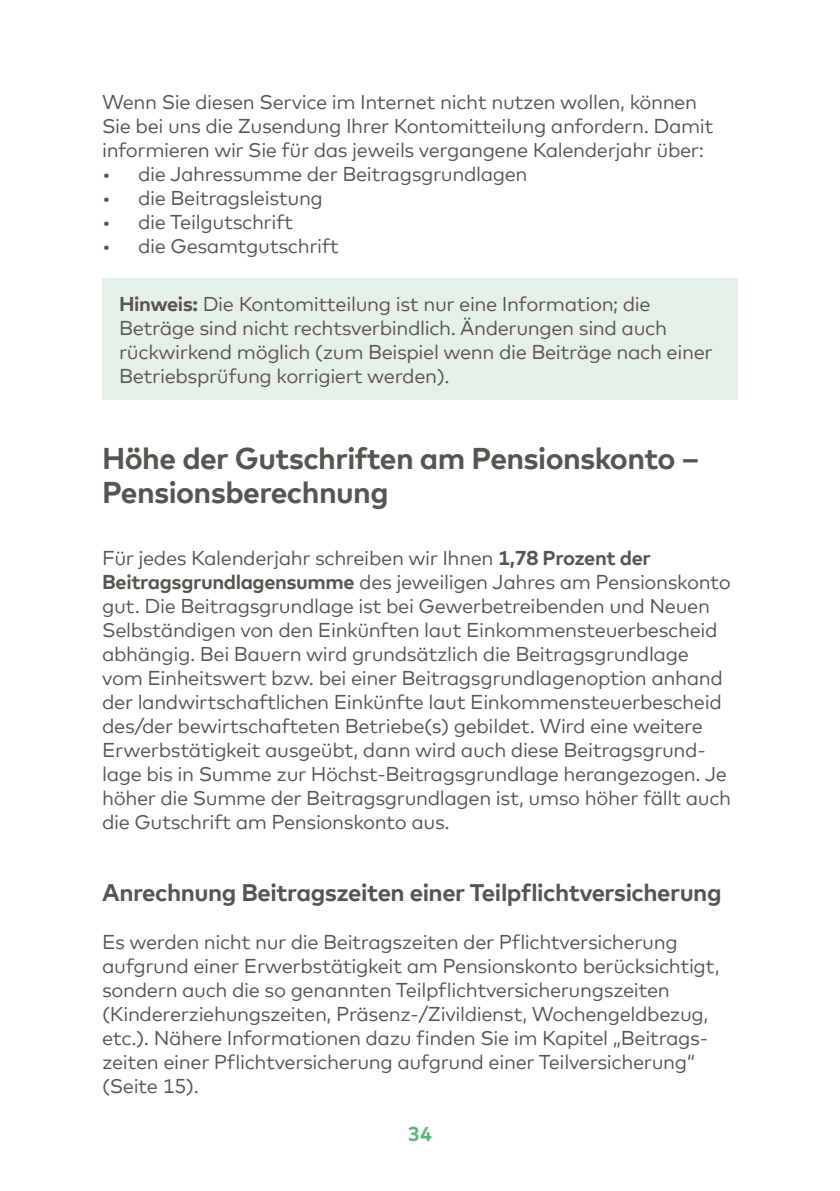
<style>
.page{position:relative;width:840px;height:1191px;background:#fff}
.page>*{position:absolute;margin:0;border:0;box-sizing:border-box;transform-origin:0 0}
.t1{font:700 30px/34px "Mark Offc Pro";letter-spacing:-.02em;color:#565650}
.t2{font:700 24px "Mark Offc Pro";letter-spacing:-.02em;color:#565650}
.t3{font:20px/24px "Mark Offc Pro";letter-spacing:-.02em;color:#565650}
.t4{font:700 20px "Mark Offc Pro";color:#5cb77a}
.s1{font-weight:700}
</style>
<div class="page">
<div style="left:102px;top:278px;width:635px;height:122px;background:#e5f1e6"></div>
<p class="t3" style="left:102px;top:88px;width:612px">Wenn Sie diesen Service im Internet nicht nutzen wollen, können<br>Sie bei uns die Zusendung Ihrer Kontomitteilung anfordern. Damit informieren wir Sie für das jeweils vergangene Kalenderjahr über:</p>
<p class="t3" style="left:102px;top:160px;width:426px">• die Jahressumme der Beitragsgrundlagen</p>
<p class="t3" style="left:102px;top:184px;width:222px">• die Beitragsleistung</p>
<p class="t3" style="left:102px;top:208px;width:192px">• die Teilgutschrift</p>
<p class="t3" style="left:102px;top:232px;width:238px">• die Gesamtgutschrift</p>
<p class="t3" style="left:119px;top:290px;width:594px"><span class="s1">Hinweis:</span> Die Kontomitteilung ist nur eine Information; die Beträge sind nicht rechtsverbindlich. Änderungen sind auch rückwirkend möglich (zum Beispiel wenn die Beiträge nach einer Betriebsprüfung korrigiert werden).</p>
<h1 class="t1" style="left:102px;top:439px;width:598px">Höhe der Gutschriften am Pensionskonto –<br>Pensionsberechnung</h1>
<p class="t3" style="left:102px;top:544px;width:630px">Für jedes Kalenderjahr schreiben wir Ihnen <span class="s1">1,78 Prozent der Beitragsgrundlagensumme</span> des jeweiligen Jahres am Pensionskonto gut. Die Beitragsgrundlage ist bei Gewerbetreibenden und Neuen Selbständigen von den Einkünften laut Einkommensteuerbescheid abhängig. Bei Bauern wird grundsätzlich die Beitragsgrundlage vom Einheitswert bzw. bei einer Beitragsgrundlagenoption anhand der landwirtschaftlichen Einkünfte laut Einkommensteuerbescheid des/der bewirtschafteten Betriebe(s) gebildet. Wird eine weitere Erwerbstätigkeit ausgeübt, dann wird auch diese Beitragsgrund&shy;lage bis in Summe zur Höchst-Beitragsgrundlage herangezogen. Je höher die Summe der Beitragsgrundlagen ist, umso höher fällt auch die Gutschrift am Pensionskonto aus.</p>
<p class="t2" style="left:102px;top:874px;width:620px">Anrechnung Beitragszeiten einer Teilpflichtversicherung</p>
<p class="t3" style="left:102px;top:928px;width:618px">Es werden nicht nur die Beitragszeiten der Pflichtversicherung aufgrund einer Erwerbstätigkeit am Pensionskonto berücksichtigt, sondern auch die so genannten Teilpflichtversicherungszeiten (Kindererziehungszeiten, Präsenz-/Zivildienst, Wochengeldbezug, etc.). Nähere Informationen dazu finden Sie im Kapitel „Beitrags&shy;zeiten einer Pflichtversicherung aufgrund einer Teilversicherung“ (Seite 15).</p>
<p class="t4" style="left:407px;top:1119px;width:26px">34</p>
</div>
